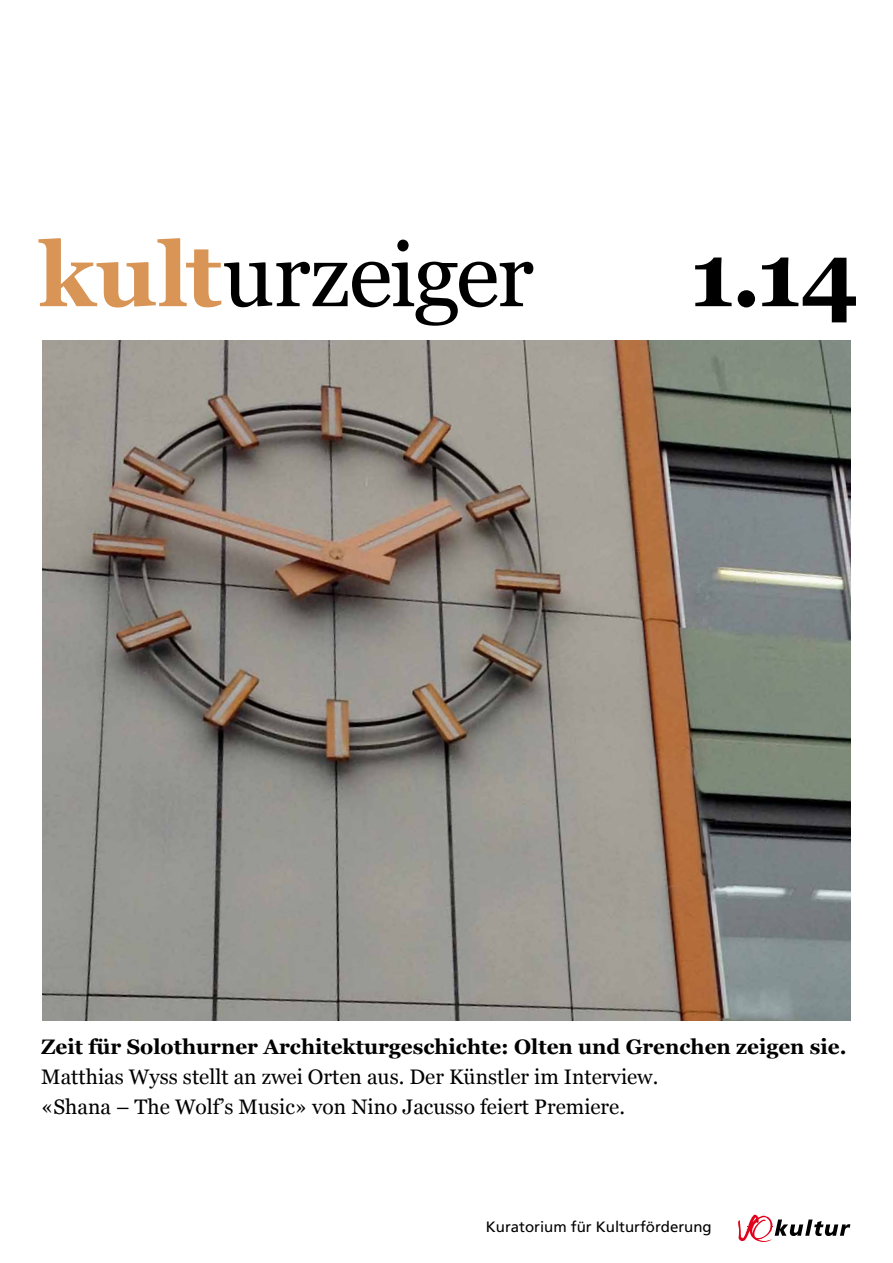
<style>
.page{position:relative;width:893px;height:1263px;background:#fff}
.page>*{position:absolute;margin:0;border:0;box-sizing:border-box;transform-origin:0 0}
.t1{font:90px "Georgia";letter-spacing:-.025em;color:#000}
.t2{font:700 90px "Georgia";color:#000}
.t3{font:21px/30px "Georgia";color:#000}
.t4{font:700 21px "Georgia";color:#000}
.t5{font:15px "Frutiger LT Com";color:#000}
.s1{font-weight:700;color:#d89556}
</style>
<div class="page">
<svg style="left:738px;top:1214px;width:112px;height:28px"></svg>
<img style="left:43px;top:340px;width:807px;height:680px">
<h1 class="t1" style="left:38px;top:221px;width:497px"><span class="s1">kult</span>urzeiger</h1>
<h1 class="t2" style="left:690px;top:217px;width:170px">1.14</h1>
<p class="t4" style="left:41px;top:1033px;width:807px">Zeit für Solothurner Architekturgeschichte: Olten und Grenchen zeigen sie.</p>
<p class="t3" style="left:41px;top:1062px;width:619px">Matthias Wyss stellt an zwei Orten aus. Der Künstler im Interview. «Shana – The Wolf’s Music» von Nino Jacusso feiert Premiere.</p>
<p class="t5" style="left:486px;top:1218px;width:227px">Kuratorium für Kulturförderung</p>
</div>
